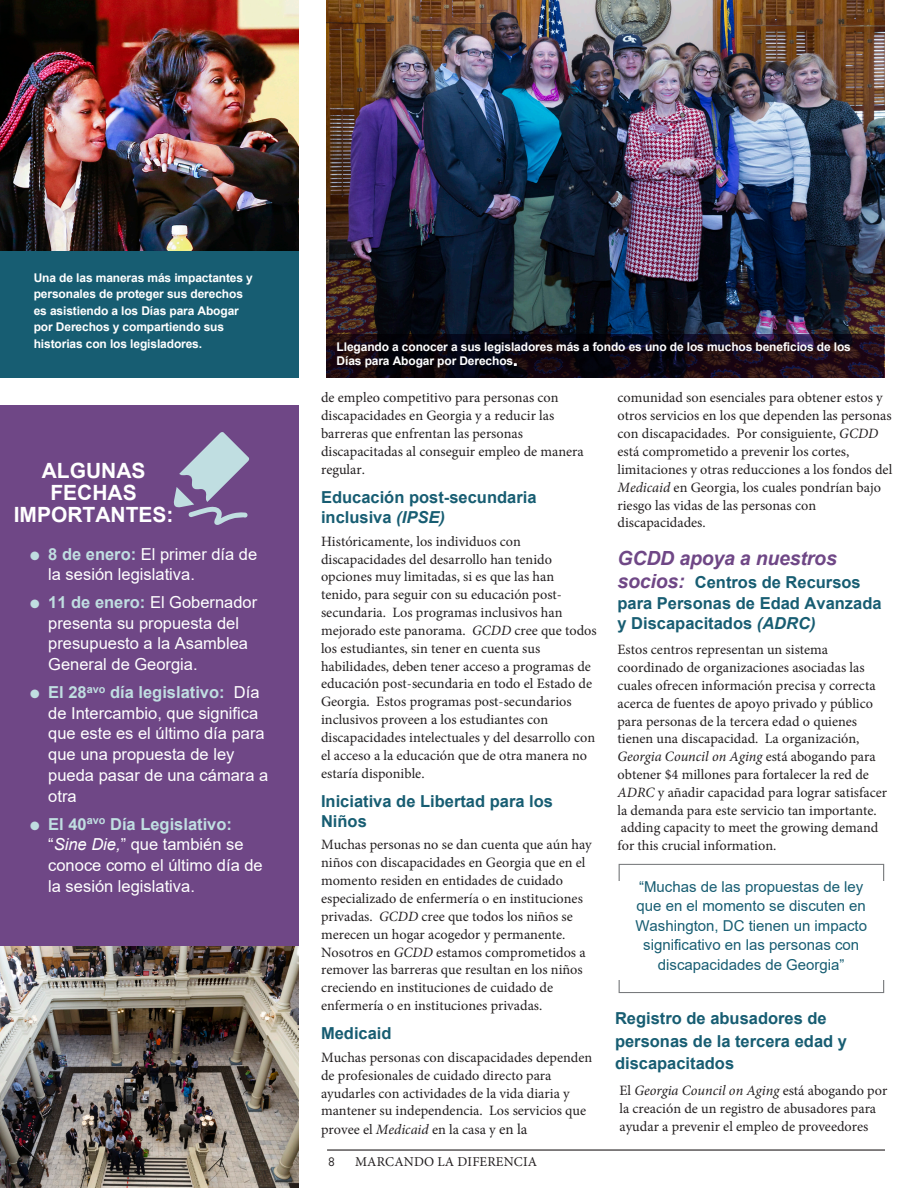
<style>
.page{position:relative;width:918px;height:1188px;background:#fff}
.page>*{position:absolute;margin:0;border:0;box-sizing:border-box;transform-origin:0 0}
.t1{font:700 21px/22.2px "Arial";color:#fff;text-align:center}
.t2{font:italic 700 19.5px "Arial";letter-spacing:-.01em;color:#6f4786}
.t3{font:16.5px/20.9px "Arial";color:#fff}
.t4{font:700 16.5px/19.8px "Arial";color:#175d72}
.t5{font:15px/19.5px "Arial";color:#175d72;text-align:center}
.t6{font:14.25px/17.9px "Minion Pro";color:#231f20}
.t7{font:13.5px "Minion Pro";letter-spacing:.01em;color:#231f20}
.t8{font:700 12px/16.5px "Arial";letter-spacing:-.01em;color:#fff}
.s1{color:#c0dee1}
.s2{font-weight:700;color:#c0dee1}
.s3{font-style:italic}
.s4{font-family:"Helvetica Neue";font-weight:500;font-stretch:expanded}
.s5{font-size:15px}
.s6{font-family:"Geometric 231 BT Roman C"}
.s7{font-style:italic;font-size:19.5px;color:#6f4786}
</style>
<div class="page">
<hr style="left:327px;top:1149px;width:558px;height:2px;background:#231f20">
<div style="left:0;top:405px;width:299px;height:783px;background:#6f4786"></div>
<div style="left:0;top:0;width:299px;height:378px;background:#175d72"></div>
<div style="left:619px;top:864px;width:265px;height:129px;border:1px solid #76787b"></div>
<div style="left:610px;top:881px;width:283px;height:98px;background:#fff"></div>
<svg style="left:173px;top:432px;width:76px;height:93px"></svg>
<img style="left:0;top:0;width:299px;height:251px">
<img style="left:327px;top:0;width:557px;height:378px">
<img style="left:0;top:946px;width:299px;height:242px">
<svg style="left:326px;top:335px;width:557px;height:43px"></svg>
<p class="t8" style="left:34px;top:269px;width:221px">Una de las maneras más impactantes y personales de proteger sus derechos es asistiendo a los Días para Abogar por Derechos y compartiendo sus historias con los legisladores.</p>
<p class="t1" style="left:14px;top:460px;width:161px">ALGUNAS<br>FECHAS<br>IMPORTANTES:</p>
<p class="t3" style="left:48px;top:544px;width:211px;line-height:20.1px;text-indent:-18px"><span class="s1">●</span> <span class="s2">8 de enero:</span> El primer día de la sesión legislativa.</p>
<p class="t3" style="left:48px;top:591px;width:211px;text-indent:-18px"><span class="s1">●</span> <span class="s2">11 de enero:</span> El Gobernador presenta su propuesta del presupuesto a la Asamblea<br>General de Georgia.</p>
<p class="t3" style="left:48px;top:681px;width:222px;text-indent:-18px"><span class="s1">●</span> <span class="s2">El 28</span><sup>avo</sup> <span class="s2">día legislativo:</span> Día de Intercambio, que significa que este es el último día para que una propuesta de ley pueda pasar de una cámara a otra</p>
<p class="t3" style="left:48px;top:813px;width:216px;text-indent:-18px"><span class="s1">●</span> <span class="s2">El 40</span><sup>avo</sup> <span class="s2">Día Legislativo: </span>“<span class="s3">Sine Die,</span>” que también se conoce como el último día de la sesión legislativa.</p>
<p class="t8" style="left:337px;top:340px;width:516px;line-height:14.4px">Llegando a conocer a sus legisladores más a fondo es uno de los muchos beneficios de los<br>Días para Abogar por Derechos<span class="s4">.</span></p>
<p class="t6" style="left:321px;top:389px;width:264px">de empleo competitivo para personas con discapacidades en Georgia y a reducir las barreras que enfrentan las personas discapacitadas al conseguir empleo de manera regular.</p>
<p class="t4" style="left:321px;top:488px;width:217px">Educación post-secundaria inclusiva <span class="s3">(IPSE)</span></p>
<p class="t6" style="left:321px;top:532px;width:277px">Históricamente, los individuos con discapacidades del desarrollo han tenido opciones muy limitadas, si es que las han tenido, para seguir con su educación post&shy;secundaria. Los programas inclusivos han mejorado este panorama. <span class="s3">GCDD</span> cree que todos los estudiantes, sin tener en cuenta sus habilidades, deben tener acceso a programas de educación post-secundaria en todo el Estado de Georgia. Estos programas post-secundarios inclusivos proveen a los estudiantes con discapacidades intelectuales y del desarrollo con el acceso a la educación que de otra manera no estaría disponible.</p>
<p class="t4" style="left:321px;top:792px;width:234px">Iniciativa de Libertad para los<br>Niños</p>
<p class="t6" style="left:321px;top:836px;width:272px">Muchas personas no se dan cuenta que aún hay niños con discapacidades en Georgia que en el momento residen en entidades de cuidado especializado de enfermería o en instituciones privadas. <span class="s3">GCDD</span> cree que todos los niños se merecen un hogar acogedor y permanente.<br>Nosotros en <span class="s3">GCDD</span> estamos comprometidos a remover las barreras que resultan en los niños creciendo en instituciones de cuidado de enfermería o en instituciones privadas.</p>
<p class="t4" style="left:321px;top:1024px;width:72px">Medicaid</p>
<p class="t6" style="left:321px;top:1048px;width:273px">Muchas personas con discapacidades dependen de profesionales de cuidado directo para ayudarles con actividades de la vida diaria y mantener su independencia. Los servicios que provee el <span class="s3">Medicaid</span> en la casa y <span class="s5">en la</span></p>
<p class="t7" style="left:328px;top:1152px;width:211px"><span class="s6">8</span> MARCANDO LA DIFERENCIA</p>
<p class="t6" style="left:618px;top:389px;width:276px">comunidad son esenciales para obtener estos y otros servicios en los que dependen las personas con discapacidades. Por consiguiente, <span class="s3">GCDD </span>está comprometido a prevenir los cortes, limitaciones y otras reducciones a los fondos del <span class="s3">Medicaid</span> en Georgia, los cuales pondrían bajo riesgo las vidas de las personas con discapacidades.</p>
<p class="t2" style="left:618px;top:545px;width:221px">GCDD apoya a nuestros</p>
<p class="t4" style="left:618px;top:572px;width:266px;line-height:20.4px"><span class="s7">socios:</span> Centros de Recursos para Personas de Edad Avanzada y Discapacitados <span class="s3">(ADRC)</span></p>
<p class="t6" style="left:618px;top:641px;width:271px">Estos centros representan un sistema coordinado de organizaciones asociadas las cuales ofrecen información precisa y correcta acerca de fuentes de apoyo privado y público para personas de la tercera edad o quienes tienen una discapacidad. La organización, <span class="s3">Georgia Council on Aging</span> está abogando para obtener $4 millones para fortalecer la red de <span class="s3">ADRC</span> y añadir capacidad para lograr satisfacer la demanda para este servicio tan importante. adding capacity to meet the growing demand for this crucial information.</p>
<p class="t5" style="left:635px;top:877px;width:233px">“Muchas de las propuestas de ley que en el momento se discuten en<br>Washington, DC tienen un impacto significativo en las personas con discapacidades de Georgia”</p>
<p class="t4" style="left:615px;top:1007px;width:234px;line-height:22.5px">Registro de abusadores de personas de la tercera edad y discapacitados</p>
<p class="t6" style="left:620px;top:1082px;width:269px">El <span class="s3">Georgia Council on Aging</span> está abogando por la creación de un registro de abusadores para ayudar a prevenir el empleo de proveedores</p>
</div>
